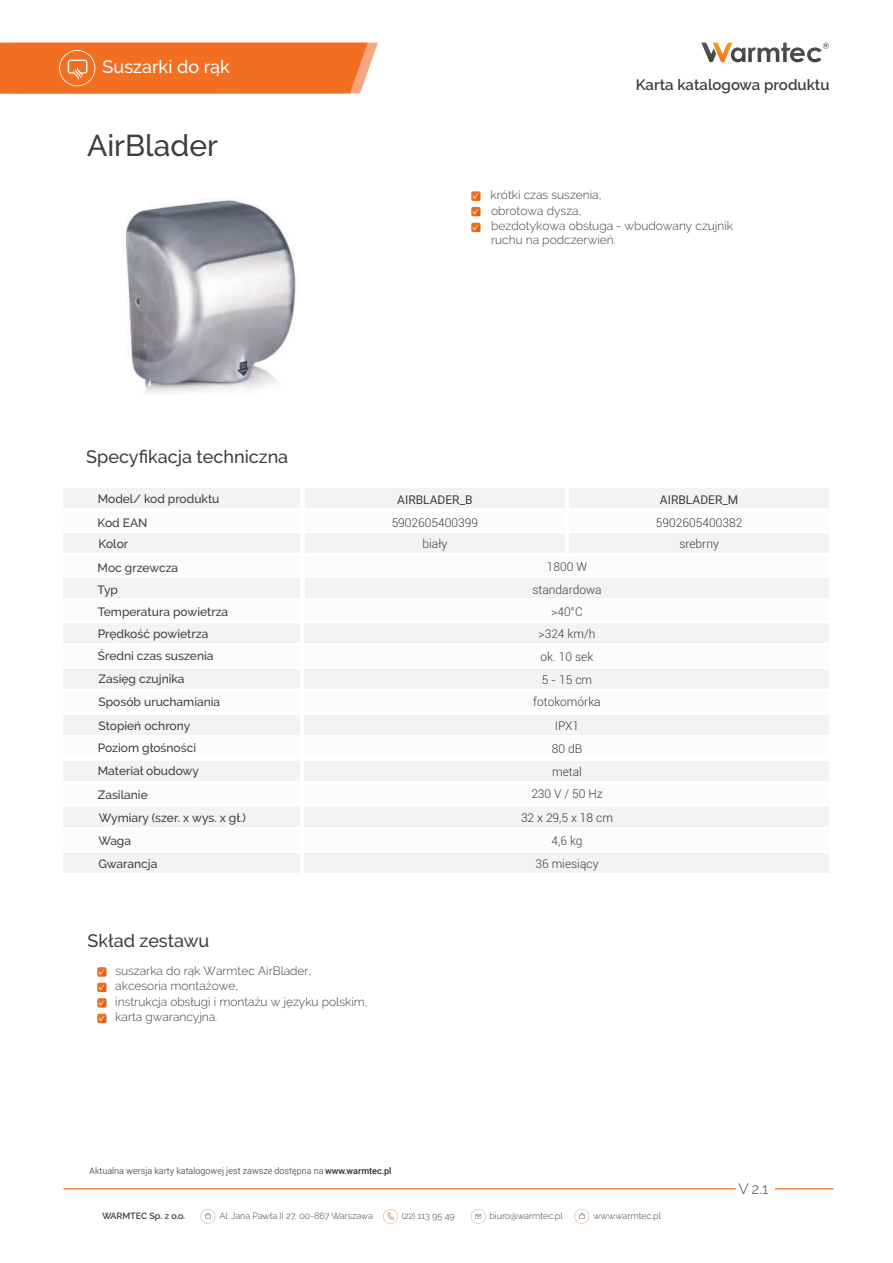
<style>
.page{position:relative;width:893px;height:1263px;background:#fff}
.page>*{position:absolute;margin:0;border:0;box-sizing:border-box;transform-origin:0 0}
.t1{font:500 30px "Raleway";color:#3e3e3f}
.t2{font:500 18px "Raleway";color:#3e3e3f}
.t3{font:500 18px "Raleway";color:#fff}
.t4{font:600 15px "Raleway";color:#3e3e3f}
.t5{font:300 15px "Raleway";color:#3c4041}
.t6{font:500 12px/21.3px "Raleway";color:#3e3e3f}
.t7{font:300 12px/14.4px "Raleway";color:#3e3e3f}
.t8{font:300 12px/21.6px "Roboto";color:#3e3e3f;text-align:center}
.t9{font:12px "Roboto";color:#3e3e3f}
.t10{font:300 12px "Roboto";color:#323738}
.t11{font:300 9px "Raleway";color:#3e3e3f}
.t12{font:300 9px "Roboto";color:#282d2e}
.t13{font:600 9px "Raleway";color:#3e3e3f}
.s1{font-weight:500}
</style>
<div class="page">
<img style="left:125px;top:200px;width:171px;height:194px">
<div style="left:569px;top:533px;width:260px;height:20px;background:#f2f3f4"></div>
<div style="left:569px;top:488px;width:260px;height:20px;background:#f2f3f4"></div>
<svg style="left:701px;top:42px;width:128px;height:21px"></svg>
<svg style="left:63px;top:1188px;width:673px;height:1px"></svg>
<svg style="left:775px;top:1188px;width:58px;height:1px"></svg>
<svg style="left:383px;top:1209px;width:15px;height:14px"></svg>
<svg style="left:471px;top:1209px;width:15px;height:14px"></svg>
<svg style="left:201px;top:1209px;width:14px;height:14px"></svg>
<svg style="left:574px;top:1209px;width:15px;height:14px"></svg>
<div style="left:471px;top:191px;width:9px;height:10px;background:#f26f21;border-radius:2px"></div>
<svg style="left:473px;top:194px;width:7px;height:7px"></svg>
<div style="left:471px;top:207px;width:9px;height:9px;background:#f26f21;border-radius:2px"></div>
<svg style="left:473px;top:209px;width:7px;height:7px"></svg>
<div style="left:471px;top:223px;width:9px;height:9px;background:#f26f21;border-radius:2px"></div>
<svg style="left:473px;top:225px;width:7px;height:7px"></svg>
<div style="left:63px;top:488px;width:237px;height:20px;background:#f2f3f4"></div>
<div style="left:63px;top:533px;width:237px;height:20px;background:#f2f3f4"></div>
<div style="left:305px;top:533px;width:259px;height:20px;background:#f2f3f4"></div>
<div style="left:63px;top:578px;width:237px;height:20px;background:#f2f3f4"></div>
<div style="left:305px;top:578px;width:524px;height:20px;background:#f2f3f4"></div>
<div style="left:97px;top:967px;width:10px;height:10px;background:#f26f21;border-radius:2px"></div>
<svg style="left:99px;top:969px;width:8px;height:8px"></svg>
<div style="left:97px;top:983px;width:10px;height:9px;background:#f26f21;border-radius:2px"></div>
<svg style="left:99px;top:985px;width:8px;height:7px"></svg>
<div style="left:97px;top:998px;width:10px;height:9px;background:#f26f21;border-radius:2px"></div>
<svg style="left:99px;top:1000px;width:8px;height:7px"></svg>
<div style="left:305px;top:488px;width:259px;height:20px;background:#f2f3f4"></div>
<div style="left:97px;top:1014px;width:10px;height:9px;background:#f26f21;border-radius:2px"></div>
<svg style="left:99px;top:1016px;width:8px;height:7px"></svg>
<div style="left:63px;top:807px;width:237px;height:20px;background:#f2f3f4"></div>
<div style="left:63px;top:669px;width:237px;height:19px;background:#f2f3f4"></div>
<div style="left:63px;top:714px;width:237px;height:20px;background:#f2f3f4"></div>
<div style="left:305px;top:669px;width:524px;height:19px;background:#f2f3f4"></div>
<div style="left:305px;top:714px;width:524px;height:20px;background:#f2f3f4"></div>
<div style="left:305px;top:806px;width:524px;height:21px;background:#f2f3f4"></div>
<div style="left:63px;top:853px;width:237px;height:20px;background:#f2f3f4"></div>
<div style="left:305px;top:853px;width:524px;height:20px;background:#f2f3f4"></div>
<div style="left:63px;top:761px;width:237px;height:19px;background:#f2f3f4"></div>
<div style="left:305px;top:761px;width:524px;height:19px;background:#f2f3f4"></div>
<div style="left:63px;top:623px;width:237px;height:20px;background:#f2f3f4"></div>
<div style="left:305px;top:623px;width:524px;height:20px;background:#f2f3f4"></div>
<svg style="left:0;top:43px;width:378px;height:51px;background:#f2762c"></svg>
<h2 class="t3" style="left:103px;top:56px;width:129px">Suszarki do rąk</h2>
<h1 class="t1" style="left:87px;top:128px;width:132px">AirBlader</h1>
<h2 class="t2" style="left:86px;top:446px;width:203px">Specyfikacja techniczna</h2>
<p class="t6" style="left:98px;top:488px;width:123px">Model/ kod produktu</p>
<p class="t6" style="left:98px;top:512px;width:51px">Kod EAN<br>Kolor</p>
<p class="t4" style="left:636px;top:76px;width:195px">Karta katalogowa produktu</p>
<p class="t7" style="left:491px;top:188px;width:113px">krótki czas suszenia,</p>
<p class="t7" style="left:491px;top:203px;width:92px">obrotowa dysza,</p>
<p class="t7" style="left:491px;top:218px;width:244px">bezdotykowa obsługa - wbudowany czujnik ruchu na podczerwień.</p>
<p class="t9" style="left:397px;top:491px;width:77px">AIRBLADER_B</p>
<p class="t8" style="left:392px;top:511px;width:88px">5902605400399 biały</p>
<p class="t9" style="left:660px;top:491px;width:80px">AIRBLADER_M</p>
<p class="t8" style="left:656px;top:511px;width:88px">5902605400382 srebrny</p>
<p class="t6" style="left:98px;top:557px;width:82px">Moc grzewcza</p>
<p class="t8" style="left:547px;top:556px;width:42px">1800 W</p>
<p class="t6" style="left:98px;top:579px;width:22px">Typ</p>
<p class="t8" style="left:532px;top:579px;width:71px">standardowa</p>
<p class="t6" style="left:98px;top:601px;width:132px">Temperatura powietrza</p>
<p class="t8" style="left:551px;top:600px;width:33px">&gt;40°C</p>
<p class="t6" style="left:98px;top:623px;width:112px">Prędkość powietrza</p>
<p class="t8" style="left:538px;top:623px;width:59px">&gt;324 km/h</p>
<p class="t6" style="left:98px;top:646px;width:117px">Średni czas suszenia</p>
<p class="t8" style="left:541px;top:645px;width:54px">ok. 10 sek</p>
<p class="t6" style="left:99px;top:668px;width:88px">Zasięg czujnika</p>
<p class="t8" style="left:542px;top:668px;width:52px">5 - 15 cm</p>
<p class="t6" style="left:99px;top:691px;width:123px">Sposób uruchamiania</p>
<p class="t8" style="left:533px;top:691px;width:69px">fotokomórka</p>
<p class="t6" style="left:98px;top:715px;width:93px">Stopień ochrony</p>
<p class="t6" style="left:98px;top:737px;width:100px">Poziom głośności</p>
<p class="t8" style="left:555px;top:714px;width:26px">IPX1</p>
<p class="t8" style="left:552px;top:737px;width:32px">80 dB</p>
<p class="t6" style="left:98px;top:760px;width:103px">Materiał obudowy</p>
<p class="t8" style="left:552px;top:761px;width:31px">metal</p>
<p class="t6" style="left:98px;top:784px;width:51px">Zasilanie</p>
<p class="t8" style="left:531px;top:783px;width:73px">230 V / 50 Hz</p>
<p class="t6" style="left:99px;top:807px;width:149px">Wymiary (szer. x wys. x gł.)</p>
<p class="t10" style="left:521px;top:810px;width:93px">32 x 29,5 x 18 cm</p>
<p class="t6" style="left:98px;top:830px;width:34px">Waga</p>
<p class="t8" style="left:551px;top:829px;width:32px">4,6 kg</p>
<p class="t6" style="left:98px;top:853px;width:61px">Gwarancja</p>
<p class="t8" style="left:535px;top:852px;width:65px">36 miesiący</p>
<h2 class="t2" style="left:88px;top:930px;width:123px">Skład zestawu</h2>
<p class="t7" style="left:115px;top:963px;width:198px">suszarka do rąk Warmtec AirBlader,</p>
<p class="t7" style="left:115px;top:979px;width:125px">akcesoria montażowe,</p>
<p class="t7" style="left:115px;top:994px;width:254px">instrukcja obsługi i montażu w języku polskim,</p>
<p class="t7" style="left:115px;top:1010px;width:104px">karta gwarancyjna.</p>
<p class="t12" style="left:90px;top:1165px;width:304px">Aktualna wersja karty katalogowej jest zawsze dostępna na <span class="s1">www.warmtec.pl</span></p>
<p class="t13" style="left:102px;top:1210px;width:85px">WARMTEC Sp. z o.o.</p>
<p class="t11" style="left:219px;top:1211px;width:155px">Al. Jana Pawła II 27, 00-867 Warszawa</p>
<p class="t11" style="left:402px;top:1211px;width:54px">(22) 113 95 49</p>
<p class="t11" style="left:489px;top:1210px;width:75px">biuro@warmtec.pl</p>
<p class="t11" style="left:593px;top:1210px;width:69px">www.warmtec.pl</p>
<p class="t5" style="left:738px;top:1180px;width:31px">V 2.1</p>
</div>
